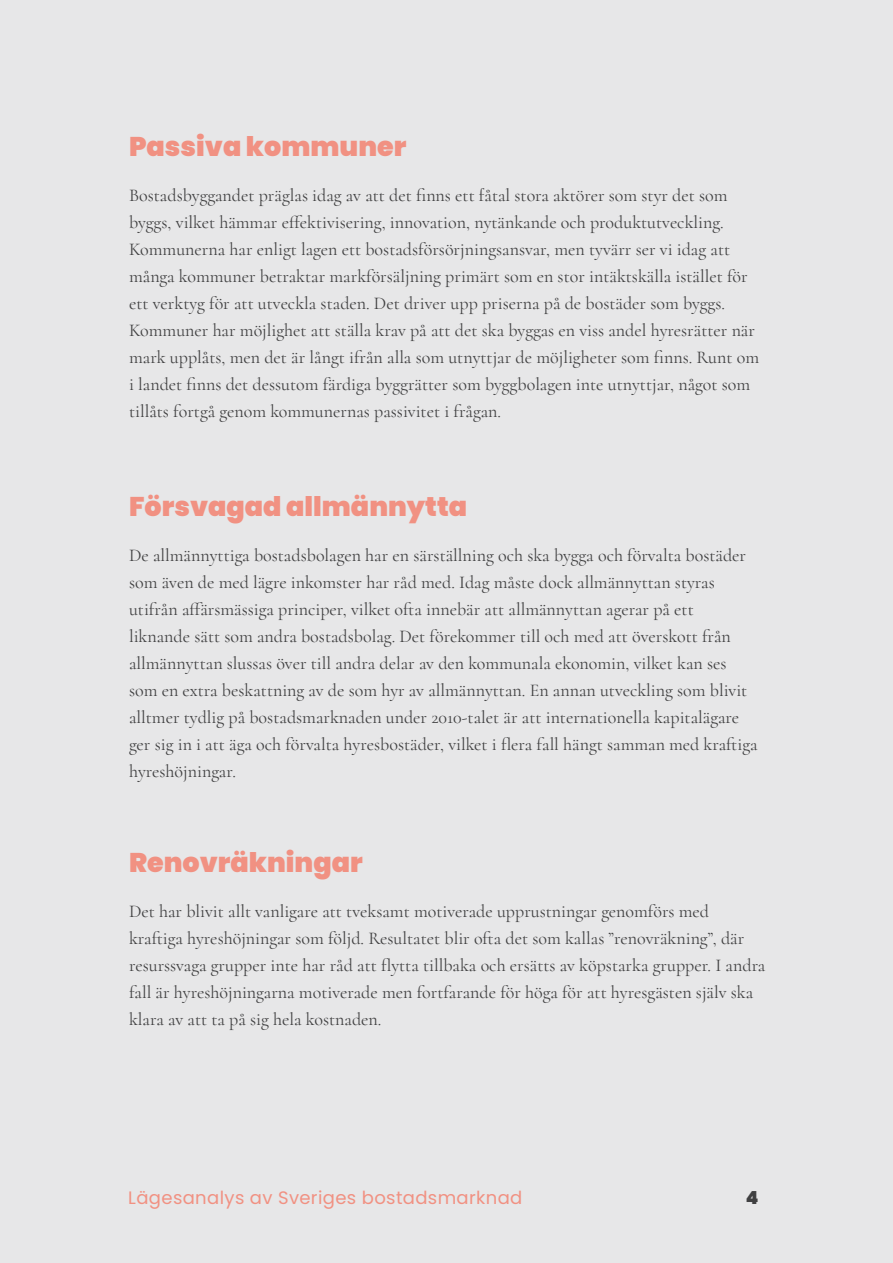
<style>
.page{position:relative;width:893px;height:1263px;background:#e7e7e8}
.page>*{position:absolute;margin:0;border:0;box-sizing:border-box;transform-origin:0 0}
.t1{font:900 27px "Poppins";color:#f19182}
.t2{font:18px/27px "Cormorant";color:#404041}
.t3{font:18px "Poppins";letter-spacing:.02em;color:#f19182}
.t4{font:900 18px "Poppins";color:#404041}
</style>
<div class="page">
<h1 class="t1" style="left:129px;top:131px;width:279px">Passiva kommuner</h1>
<p class="t2" style="left:129px;top:182px;width:631px">Bostadsbyggandet präglas idag av att det finns ett fåtal stora aktörer som styr det som byggs, vilket hämmar effektivisering, innovation, nytänkande och produktutveckling.<br>Kommunerna har enligt lagen ett bostadsförsörjningsansvar, men tyvärr ser vi idag att många kommuner betraktar markförsäljning primärt som en stor intäktskälla istället för ett verktyg för att utveckla staden. Det driver upp priserna på de bostäder som byggs.<br>Kommuner har möjlighet att ställa krav på att det ska byggas en viss andel hyresrätter när mark upplåts, men det är långt ifrån alla som utnyttjar de möjligheter som finns. Runt om i landet finns det dessutom färdiga byggrätter som byggbolagen inte utnyttjar, något som tillåts fortgå genom kommunernas passivitet i frågan.</p>
<h1 class="t1" style="left:129px;top:491px;width:340px">Försvagad allmännytta</h1>
<p class="t2" style="left:129px;top:542px;width:630px">De allmännyttiga bostadsbolagen har en särställning och ska bygga och förvalta bostäder som även de med lägre inkomster har råd med. Idag måste dock allmännyttan styras utifrån affärsmässiga principer, vilket ofta innebär att allmännyttan agerar på ett liknande sätt som andra bostadsbolag. Det förekommer till och med att överskott från allmännyttan slussas över till andra delar av den kommunala ekonomin, vilket kan ses som en extra beskattning av de som hyr av allmännyttan. En annan utveckling som blivit alltmer tydlig på bostadsmarknaden under 2010-talet är att internationella kapitalägare ger sig in i att äga och förvalta hyresbostäder, vilket i flera fall hängt samman med kraftiga hyreshöjningar.</p>
<h1 class="t1" style="left:129px;top:846px;width:235px">Renovräkningar</h1>
<p class="t2" style="left:129px;top:897px;width:638px">Det har blivit allt vanligare att tveksamt motiverade upprustningar genomförs med kraftiga hyreshöjningar som följd. Resultatet blir ofta det som kallas ”renovräkning”, där resurssvaga grupper inte har råd att flytta tillbaka och ersätts av köpstarka grupper. I andra fall är hyreshöjningarna motiverade men fortfarande för höga för att hyresgästen själv ska klara av att ta på sig hela kostnaden.</p>
<p class="t3" style="left:128px;top:1187px;width:396px">Lägesanalys av Sveriges bostadsmarknad</p>
<p class="t4" style="left:746px;top:1187px;width:14px">4</p>
</div>
